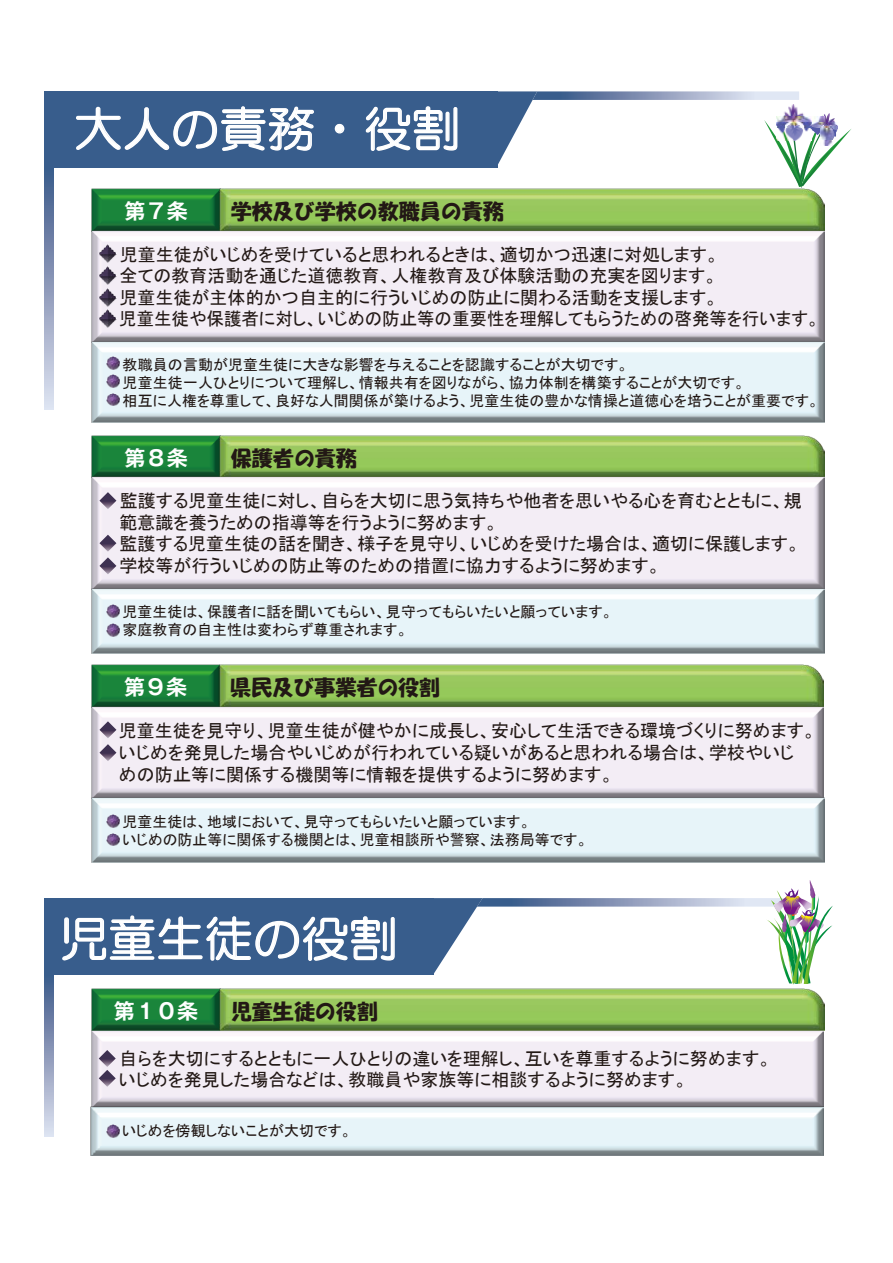
<style>
.page{position:relative;width:893px;height:1263px;background:#fff}
.page>*{position:absolute;margin:0;border:0;box-sizing:border-box;transform-origin:0 0}
.t1{font:48px "HG Maru Gothic MPRO";letter-spacing:.005em;color:#fff}
.t2{font:21px "HG Soei Kakupoptai";color:#221815}
.t3{font:700 21px "Gothic MB101 Pr 6 De";color:#fff}
.t4{font:18px/21.6px "MS P Gothic";color:#221815}
.t5{font:15px/18px "MS P Gothic";color:#221815}
</style>
<div class="page">
<img style="left:91px;top:988px;width:733px;height:167px">
<img style="left:92px;top:435px;width:732px;height:219px">
<img style="left:91px;top:665px;width:733px;height:198px">
<img style="left:92px;top:189px;width:732px;height:234px">
<div style="left:45px;top:898px;width:389px;height:77px;background:#385d8c"></div>
<svg style="left:45px;top:975px;width:8px;height:162px"></svg>
<svg style="left:106px;top:1125px;width:13px;height:13px"></svg>
<svg style="left:106px;top:605px;width:13px;height:31px"></svg>
<svg style="left:106px;top:833px;width:13px;height:13px"></svg>
<svg style="left:106px;top:815px;width:13px;height:12px"></svg>
<svg style="left:96px;top:250px;width:17px;height:36px"></svg>
<svg style="left:96px;top:292px;width:17px;height:17px"></svg>
<svg style="left:99px;top:492px;width:17px;height:17px"></svg>
<svg style="left:99px;top:535px;width:17px;height:39px"></svg>
<svg style="left:99px;top:721px;width:17px;height:17px"></svg>
<svg style="left:99px;top:744px;width:17px;height:17px"></svg>
<svg style="left:99px;top:1050px;width:17px;height:37px"></svg>
<svg style="left:106px;top:357px;width:13px;height:30px"></svg>
<svg style="left:106px;top:393px;width:13px;height:13px"></svg>
<img style="left:99px;top:245px;width:18px;height:18px">
<img style="left:99px;top:266px;width:18px;height:18px">
<img style="left:99px;top:289px;width:18px;height:17px">
<img style="left:99px;top:310px;width:18px;height:18px">
<div style="left:45px;top:91px;width:453px;height:77px;background:#385d8c"></div>
<svg style="left:45px;top:168px;width:8px;height:242px"></svg>
<svg style="left:76px;top:106px;width:238px;height:45px"></svg>
<svg style="left:334px;top:123px;width:11px;height:11px"></svg>
<svg style="left:365px;top:106px;width:93px;height:45px"></svg>
<svg style="left:62px;top:915px;width:333px;height:46px"></svg>
<svg style="left:496px;top:91px;width:355px;height:99px"></svg>
<svg style="left:434px;top:880px;width:399px;height:104px"></svg>
<h1 class="t1" style="left:74px;top:105px;width:387px">大人の責務・役割</h1>
<p class="t3" style="left:125px;top:193px;width:65px">第７条</p>
<p class="t2" style="left:231px;top:201px;width:275px">学校及び学校の教職員の責務</p>
<p class="t4" style="left:119px;top:243px;width:702px">児童生徒がいじめを受けていると思われるときは、適切かつ迅速に対処します。<br>全ての教育活動を通じた道徳教育、人権教育及び体験活動の充実を図ります。<br>児童生徒が主体的かつ自主的に行ういじめの防止に関わる活動を支援します。<br>児童生徒や保護者に対し、いじめの防止等の重要性を理解してもらうための啓発等を行います。</p>
<p class="t5" style="left:123px;top:355px;width:698px">教職員の言動が児童生徒に大きな影響を与えることを認識することが大切です。<br>児童生徒一人ひとりについて理解し、情報共有を図りながら、協力体制を構築することが大切です。<br>相互に人権を尊重して、良好な人間関係が築けるよう、児童生徒の豊かな情操と道徳心を培うことが重要です。</p>
<p class="t3" style="left:125px;top:440px;width:65px">第８条</p>
<p class="t2" style="left:231px;top:447px;width:128px">保護者の責務</p>
<p class="t4" style="left:119px;top:490px;width:684px">監護する児童生徒に対し、自らを大切に思う気持ちや他者を思いやる心を育むとともに、規範意識を養うための指導等を行うように努めます。<br>監護する児童生徒の話を聞き、様子を見守り、いじめを受けた場合は、適切に保護します。学校等が行ういじめの防止等のための措置に協力するように努めます。</p>
<p class="t5" style="left:123px;top:603px;width:492px">児童生徒は、保護者に話を聞いてもらい、見守ってもらいたいと願っています。家庭教育の自主性は変わらず尊重されます。</p>
<p class="t3" style="left:124px;top:670px;width:65px">第９条</p>
<p class="t2" style="left:230px;top:677px;width:212px">県民及び事業者の役割</p>
<p class="t4" style="left:119px;top:720px;width:699px">児童生徒を見守り、児童生徒が健やかに成長し、安心して生活できる環境づくりに努めます。いじめを発見した場合やいじめが行われている疑いがあると思われる場合は、学校やいじ<br>めの防止等に関係する機関等に情報を提供するように努めます。</p>
<p class="t5" style="left:123px;top:812px;width:467px">児童生徒は、地域において、見守ってもらいたいと願っています。<br>いじめの防止等に関係する機関とは、児童相談所や警察、法務局等です。</p>
<h1 class="t1" style="left:60px;top:915px;width:339px">児童生徒の役割</h1>
<p class="t3" style="left:114px;top:993px;width:86px">第１０条</p>
<p class="t2" style="left:231px;top:1000px;width:149px">児童生徒の役割</p>
<p class="t4" style="left:119px;top:1047px;width:654px">自らを大切にするとともに一人ひとりの違いを理解し、互いを尊重するように努めます。いじめを発見した場合などは、教職員や家族等に相談するように努めます。</p>
<p class="t5" style="left:122px;top:1122px;width:231px">いじめを傍観しないことが大切です。</p>
</div>
